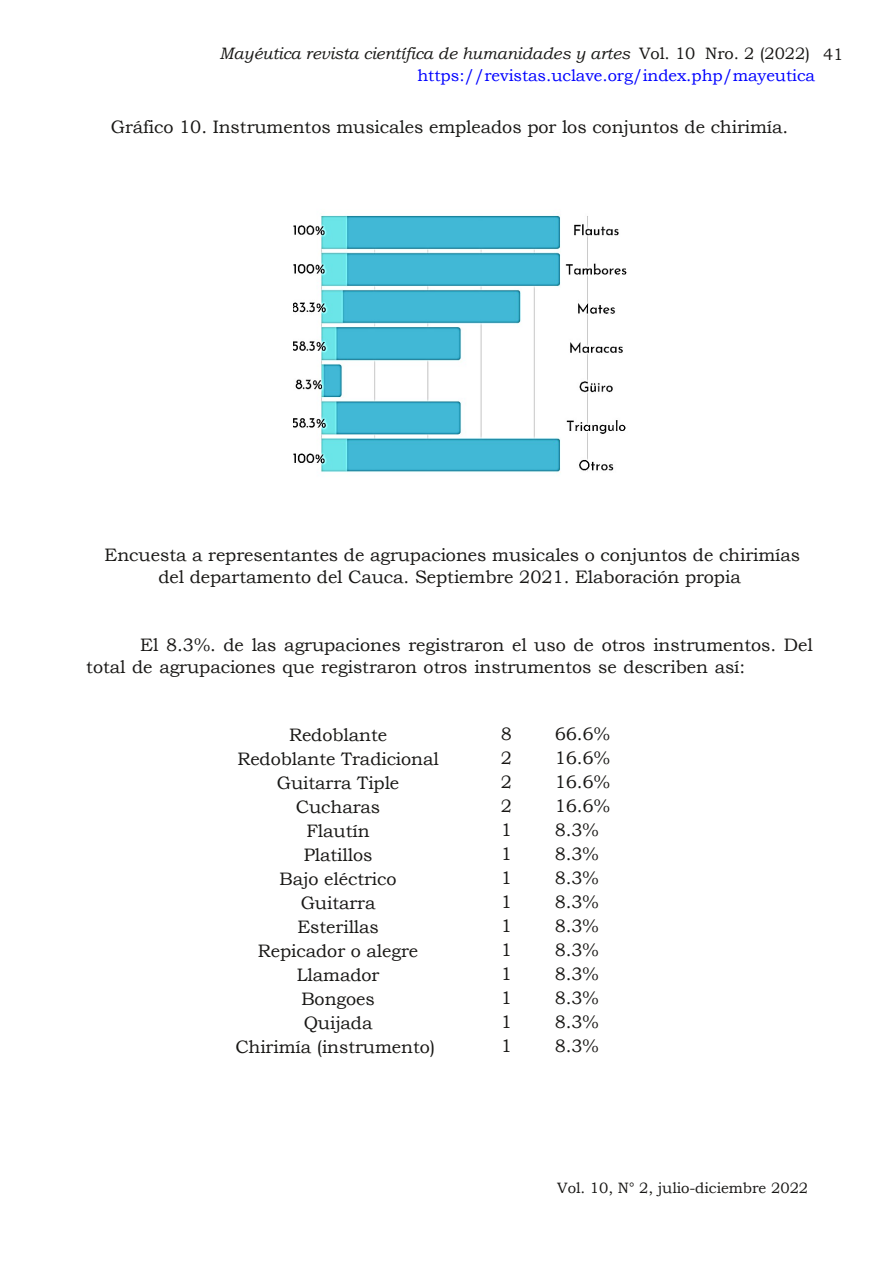
<style>
.page{position:relative;width:893px;height:1263px;background:#fff}
.page>*{position:absolute;margin:0;border:0;box-sizing:border-box;transform-origin:0 0}
.t1{font:18px/24px "Bookman Old Style";letter-spacing:-.005em;color:#181715;text-align:center}
.t2{font:16.5px/22.5px "Bookman Old Style";letter-spacing:-.005em;color:#00f}
.t3{font:15px "Bookman Old Style";color:#181715}
.s1{font-style:italic;color:#181715}
.s2{color:#181715}
</style>
<div class="page">
<img style="left:293px;top:215px;width:334px;height:258px">
<p class="t2" style="left:417px;top:42px;width:427px;text-indent:-198px"><span class="s1">Mayéutica revista científica de humanidades y artes</span> <span class="s2">Vol. 10 Nro. 2 (2022) 41 </span>https://revistas.uclave.org/index.php/mayeutica</p>
<p class="t1" style="left:111px;top:115px;width:679px">Gráfico 10. Instrumentos musicales empleados por los conjuntos de chirimía.</p>
<p class="t1" style="left:105px;top:543px;width:697px;line-height:22.5px">Encuesta a representantes de agrupaciones musicales o conjuntos de chirimías del departamento del Cauca. Septiembre 2021. Elaboración propia</p>
<p class="t1" style="left:86px;top:633px;width:728px;line-height:22.5px;text-align:left;text-indent:54px">El 8.3%. de las agrupaciones registraron el uso de otros instrumentos. Del total de agrupaciones que registraron otros instrumentos se describen así:</p>
<p class="t1" style="left:235px;top:723px;width:205px">Redoblante<br>Redoblante Tradicional<br>Guitarra Tiple<br>Cucharas<br>Flautín<br>Platillos<br>Bajo eléctrico<br>Guitarra<br>Esterillas<br>Repicador o alegre<br>Llamador<br>Bongoes<br>Quijada<br>Chirimía (instrumento)</p>
<p class="t1" style="left:501px;top:722px;width:13px">8</p>
<p class="t1" style="left:555px;top:722px;width:57px">66.6%</p>
<p class="t1" style="left:501px;top:746px;width:13px">2</p>
<p class="t1" style="left:555px;top:746px;width:57px">16.6%</p>
<p class="t1" style="left:501px;top:770px;width:13px">2</p>
<p class="t1" style="left:555px;top:770px;width:57px">16.6%</p>
<p class="t1" style="left:501px;top:794px;width:13px">2</p>
<p class="t1" style="left:555px;top:794px;width:57px">16.6%</p>
<p class="t1" style="left:501px;top:818px;width:13px">1</p>
<p class="t1" style="left:555px;top:818px;width:46px">8.3%</p>
<p class="t1" style="left:501px;top:842px;width:13px">1</p>
<p class="t1" style="left:555px;top:842px;width:46px">8.3%</p>
<p class="t1" style="left:501px;top:866px;width:13px">1</p>
<p class="t1" style="left:555px;top:866px;width:46px">8.3%</p>
<p class="t1" style="left:501px;top:890px;width:13px">1</p>
<p class="t1" style="left:555px;top:890px;width:46px">8.3%</p>
<p class="t1" style="left:501px;top:914px;width:13px">1</p>
<p class="t1" style="left:555px;top:914px;width:46px">8.3%</p>
<p class="t1" style="left:501px;top:938px;width:13px">1</p>
<p class="t1" style="left:555px;top:938px;width:46px">8.3%</p>
<p class="t1" style="left:501px;top:962px;width:13px">1</p>
<p class="t1" style="left:555px;top:962px;width:46px">8.3%</p>
<p class="t1" style="left:501px;top:986px;width:13px">1</p>
<p class="t1" style="left:555px;top:986px;width:46px">8.3%</p>
<p class="t1" style="left:501px;top:1010px;width:13px">1</p>
<p class="t1" style="left:555px;top:1010px;width:46px">8.3%</p>
<p class="t1" style="left:501px;top:1034px;width:13px">1</p>
<p class="t1" style="left:555px;top:1034px;width:46px">8.3%</p>
<p class="t3" style="left:557px;top:1179px;width:252px">Vol. 10, N° 2, julio-diciembre 2022</p>
</div>
